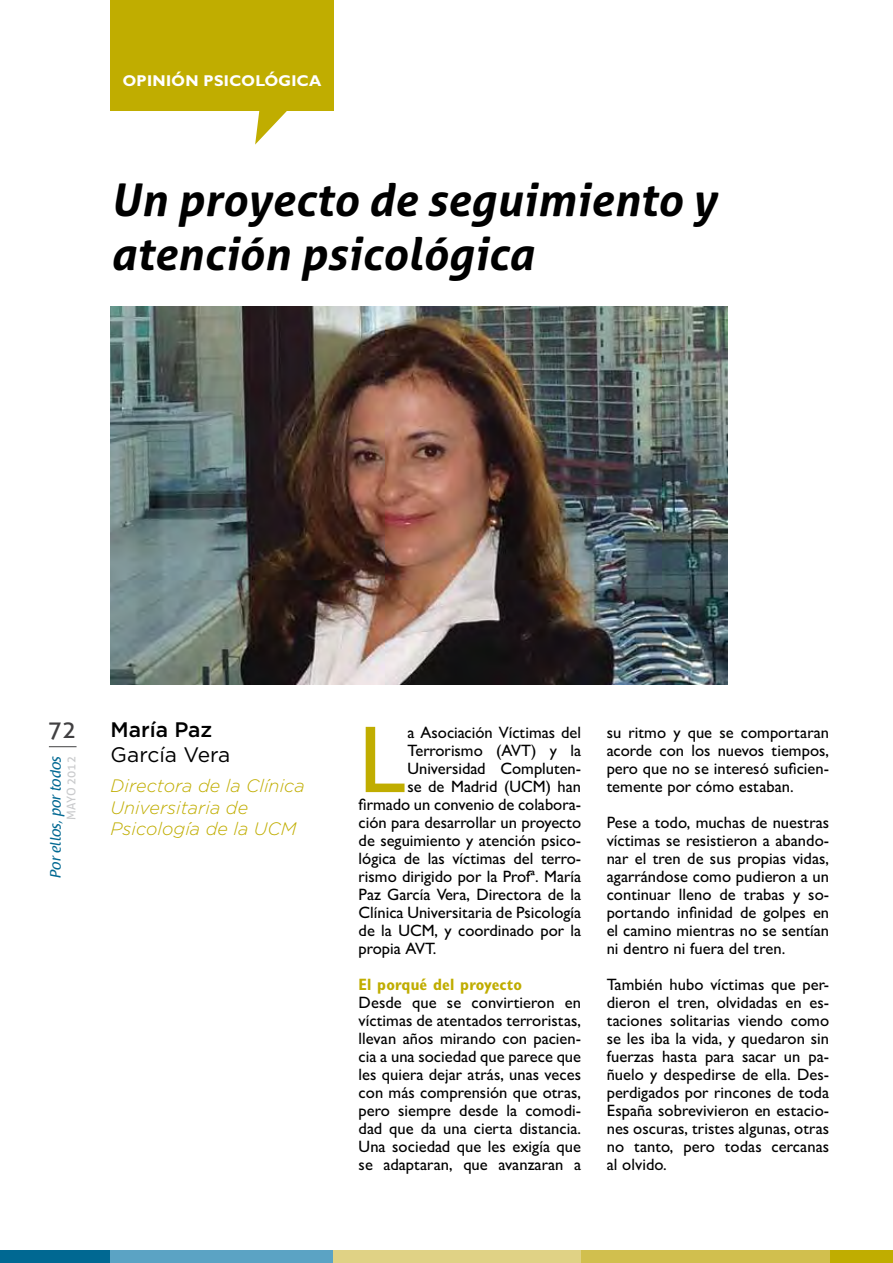
<style>
.page{position:relative;width:893px;height:1263px;background:#fff}
.page>*{position:absolute;margin:0;border:0;box-sizing:border-box;transform-origin:0 0}
.t1{font:500 95.7px "Gill Sans MT Pro";color:#c0ad00}
.t2{font:italic 700 45px/54px "Aller";letter-spacing:.005em;color:#000}
.t3{font:24px "Aller";color:#414042}
.t4{font:21px "Gotham";color:#000}
.t5{font:500 21px "Gotham";color:#000}
.t6{font:italic 300 18px/21.6px "Gotham";letter-spacing:.005em;color:#c0ad00}
.t7{font:500 16.5px/18px "Gill Sans MT Pro";letter-spacing:.005em;color:#000;text-align:justify}
.t8{font:700 condensed 16.5px "Gill Sans MT Pro";letter-spacing:.01em;color:#c0ad00}
.t9{font:700 15.75px "Gill Sans MT Pro";letter-spacing:.02em;color:#fff}
.t10{font:15px "Raspoutine Classic";color:#006892}
.t11{font:12px "Aller";color:#c9cacc}
</style>
<div class="page">
<div style="left:0;top:1250px;width:111px;height:13px;background:#006892"></div>
<div style="left:829px;top:1250px;width:64px;height:13px;background:#c0ad00"></div>
<div style="left:111px;top:1250px;width:222px;height:13px;background:#5ba3c4"></div>
<div style="left:333px;top:1250px;width:248px;height:13px;background:#e0d285"></div>
<div style="left:581px;top:1250px;width:248px;height:13px;background:#d1bf4e"></div>
<svg style="left:49px;top:746px;width:28px;height:1px"></svg>
<div style="left:111px;top:0;width:223px;height:111px;background:#c0ad00"></div>
<svg style="left:255px;top:111px;width:32px;height:34px"></svg>
<img style="left:111px;top:306px;width:616px;height:379px">
<p class="t9" style="left:123px;top:71px;width:200px">OPINIÓN PSICOLÓGICA</p>
<h2 class="t2" style="left:111px;top:173px;width:608px">Un proyecto de seguimiento y atención psicológica</h2>
<h3 class="t3" style="left:48px;top:715px;width:30px">72</h3>
<p class="t10" style="left:47px;top:878px;width:124px;rotate:-90deg">Por ellos, por todos</p>
<p class="t11" style="left:64px;top:820px;width:65px;rotate:-90deg">MAYO 2012</p>
<p class="t5" style="left:111px;top:716px;width:103px">María Paz</p>
<p class="t4" style="left:111px;top:741px;width:121px">García Vera</p>
<p class="t6" style="left:111px;top:774px;width:196px">Directora de la Clínica<br>Universitaria de<br>Psicología de la UCM</p>
<h1 class="t1" style="left:359px;top:703px;width:48px">L</h1>
<p class="t7" style="left:407px;top:723px;width:175px">a Asociación Víctimas del</p>
<p class="t7" style="left:407px;top:741px;width:175px">Terrorismo (AVT) y la</p>
<p class="t7" style="left:407px;top:759px;width:175px">Universidad Compluten-</p>
<p class="t7" style="left:407px;top:777px;width:175px">se de Madrid (UCM) han</p>
<p class="t7" style="left:359px;top:795px;width:224px">firmado un convenio de colabora-</p>
<p class="t7" style="left:359px;top:813px;width:224px">ción para desarrollar un proyecto</p>
<p class="t7" style="left:359px;top:831px;width:224px">de seguimiento y atención psico-</p>
<p class="t7" style="left:359px;top:849px;width:224px">lógica de las víctimas del terro-</p>
<p class="t7" style="left:359px;top:867px;width:224px">rismo dirigido por la Profª. María</p>
<p class="t7" style="left:359px;top:885px;width:224px">Paz García Vera, Directora de la</p>
<p class="t7" style="left:359px;top:903px;width:224px">Clínica Universitaria de Psicología</p>
<p class="t7" style="left:359px;top:921px;width:224px">de la UCM, y coordinado por la</p>
<p class="t7" style="left:359px;top:939px;width:79px">propia AVT.</p>
<p class="t8" style="left:359px;top:975px;width:165px">El porqué del proyecto</p>
<p class="t7" style="left:359px;top:993px;width:224px">Desde que se convirtieron en víctimas de atentados terroristas, llevan años mirando con pacien&shy;cia a una sociedad que parece que les quiera dejar atrás, unas veces con más comprensión que otras, pero siempre desde la comodi&shy;dad que da una cierta distancia.<br>Una sociedad que les exigía que se adaptaran, que avanzaran a</p>
<p class="t7" style="left:607px;top:723px;width:224px">su ritmo y que se comportaran acorde con los nuevos tiempos, pero que no se interesó suficien&shy;temente por cómo estaban.</p>
<p class="t7" style="left:607px;top:813px;width:224px">Pese a todo, muchas de nuestras víctimas se resistieron a abando&shy;nar el tren de sus propias vidas, agarrándose como pudieron a un continuar lleno de trabas y so&shy;portando infinidad de golpes en el camino mientras no se sentían ni dentro ni fuera del tren.</p>
<p class="t7" style="left:607px;top:975px;width:224px">También hubo víctimas que per&shy;dieron el tren, olvidadas en es&shy;taciones solitarias viendo como se les iba la vida, y quedaron sin fuerzas hasta para sacar un pa&shy;ñuelo y despedirse de ella. Des&shy;perdigados por rincones de toda España sobrevivieron en estacio&shy;nes oscuras, tristes algunas, otras no tanto, pero todas cercanas al olvido.</p>
</div>
